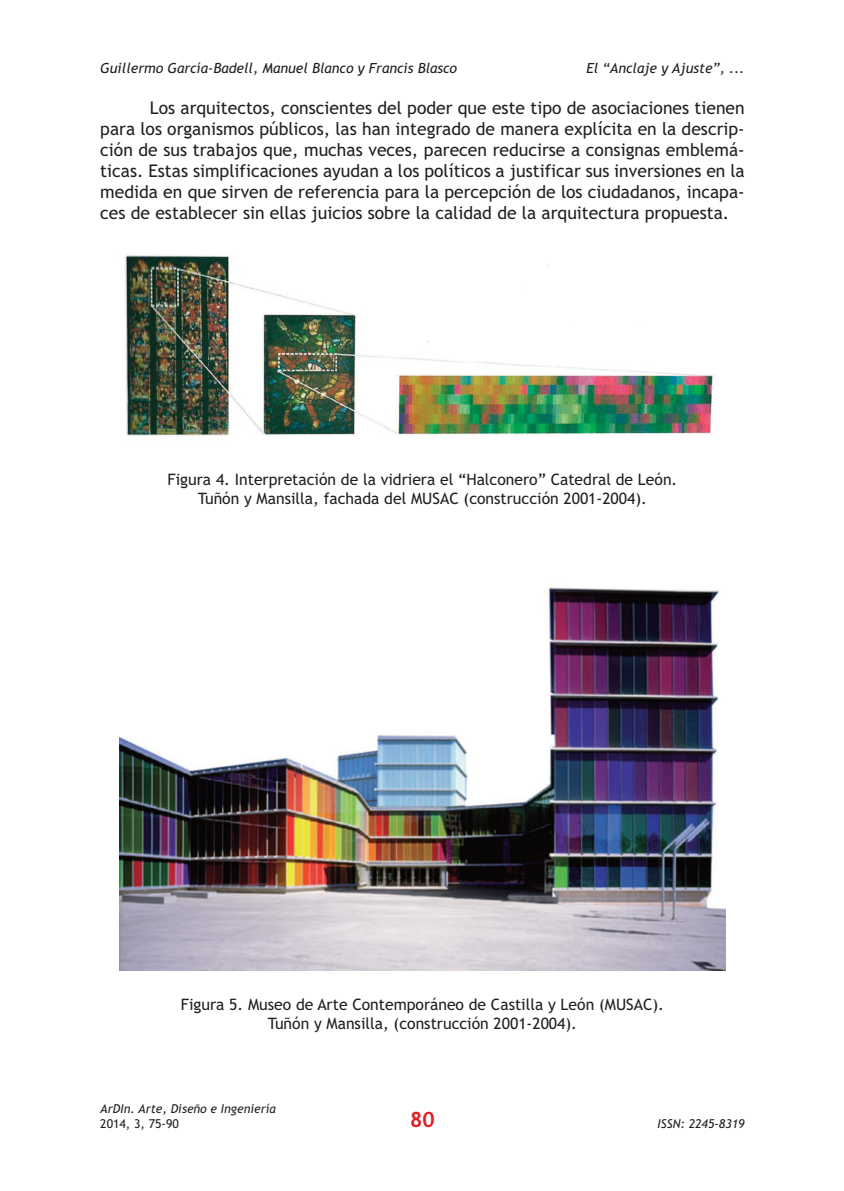
<style>
.page{position:relative;width:844px;height:1191px;background:#fff}
.page>*{position:absolute;margin:0;border:0;box-sizing:border-box;transform-origin:0 0}
.t1{font:700 21px "Trebuchet MS";color:#dc2225}
.t2{font:17.5px/21px "Trebuchet MS";color:#231f20;text-align:justify}
.t3{font:15.75px/18.9px "Trebuchet MS";color:#231f20;text-align:center}
.t4{font:italic 14px "Trebuchet MS";color:#231f20}
.t5{font:italic 12.25px "Trebuchet MS";color:#231f20}
.t6{font:12.25px "Trebuchet MS";color:#231f20}
</style>
<div class="page">
<img style="left:119px;top:587px;width:606px;height:383px">
<img style="left:125px;top:253px;width:590px;height:183px">
<p class="t4" style="left:100px;top:60px;width:358px">Guillermo García-Badell, Manuel Blanco y Francis Blasco</p>
<p class="t4" style="left:586px;top:60px;width:160px">El “Anclaje y Ajuste”, ...</p>
<p class="t2" style="left:100px;top:97px;width:645px;text-indent:50px">Los arquitectos, conscientes del poder que este tipo de asociaciones tienen para los organismos públicos, las han integrado de manera explícita en la descrip&shy;ción de sus trabajos que, muchas veces, parecen reducirse a consignas emblemá&shy;ticas. Estas simplificaciones ayudan a los políticos a justificar sus inversiones en la medida en que sirven de referencia para la percepción de los ciudadanos, incapa&shy;ces de establecer sin ellas juicios sobre la calidad de la arquitectura propuesta.</p>
<p class="t3" style="left:167px;top:470px;width:511px">Figura 4. Interpretación de la vidriera el “Halconero” Catedral de León.<br>Tuñón y Mansilla, fachada del MUSAC (construcción 2001-2004).</p>
<p class="t3" style="left:181px;top:995px;width:484px">Figura 5. Museo de Arte Contemporáneo de Castilla y León (MUSAC).<br>Tuñón y Mansilla, (construcción 2001-2004).</p>
<p class="t5" style="left:100px;top:1101px;width:177px">ArDIn. Arte, Diseño e Ingeniería</p>
<p class="t6" style="left:100px;top:1116px;width:80px">2014, 3, 75-90</p>
<p class="t5" style="left:657px;top:1116px;width:89px">ISSN: 2245-8319</p>
<p class="t1" style="left:410px;top:1107px;width:26px">80</p>
</div>
